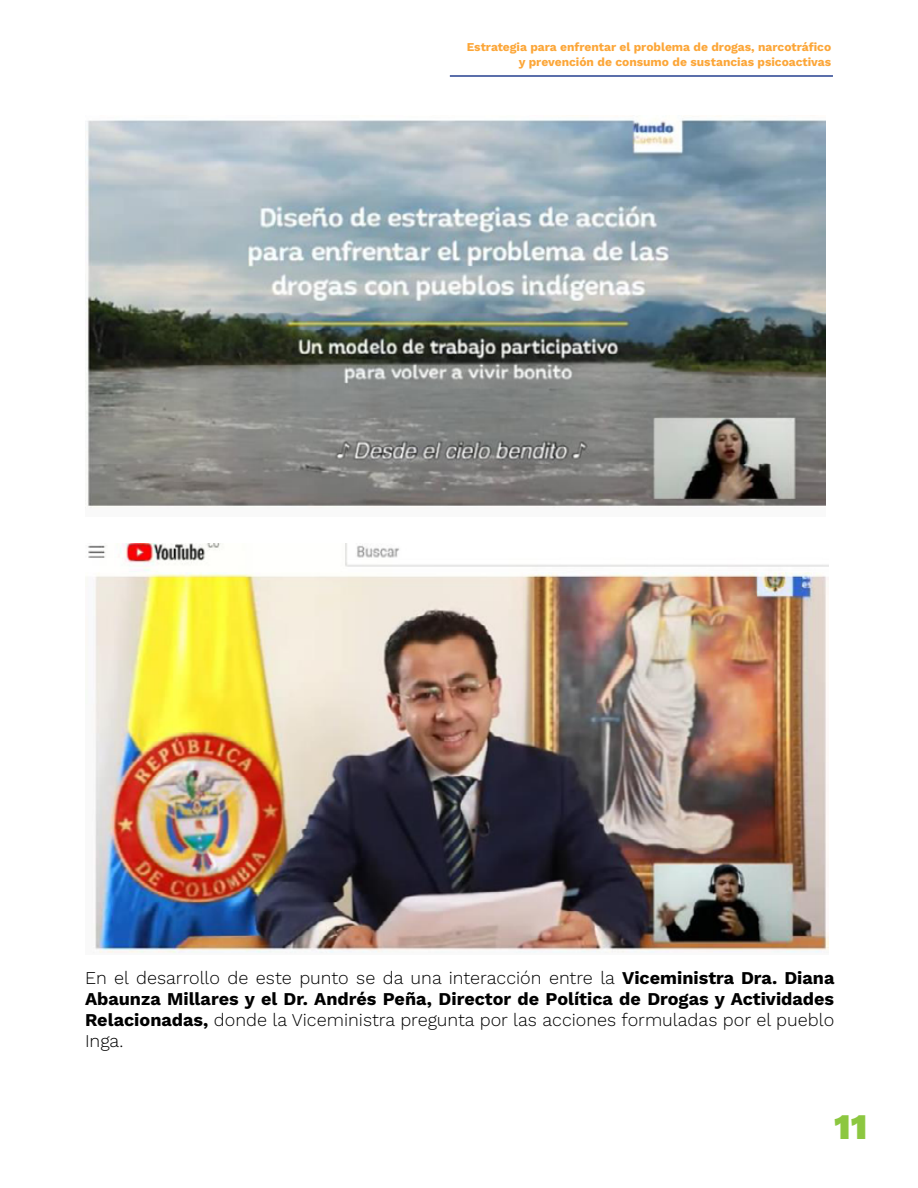
<style>
.page{position:relative;width:918px;height:1188px;background:#fff}
.page>*{position:absolute;margin:0;border:0;box-sizing:border-box;transform-origin:0 0}
.t1{font:36px "Work Sans";color:#8cc740}
.t2{font:18px/21px "Work Sans";color:#000;text-align:justify}
.t3{font:12px/15px "Work Sans";color:#fca638;text-align:right}
</style>
<div class="page">
<hr style="left:450px;top:75px;width:383px;height:2px;background:#25408f">
<img style="left:85px;top:115px;width:740px;height:393px">
<img style="left:88px;top:543px;width:740px;height:410px">
<p class="t3" style="left:467px;top:39px;width:366px">Estrategia para enfrentar el problema de drogas, narcotráfico y prevención de consumo de sustancias psicoactivas</p>
<p class="t2" style="left:85px;top:967px;width:751px">En el desarrollo de este punto se da una interacción entre la Viceministra Dra. Diana Abaunza Millares y el Dr. Andrés Peña, Director de Política de Drogas y Actividades Relacionadas, donde la Viceministra pregunta por las acciones formuladas por el pueblo Inga.</p>
<h1 class="t1" style="left:834px;top:1100px;width:35px">11</h1>
</div>
